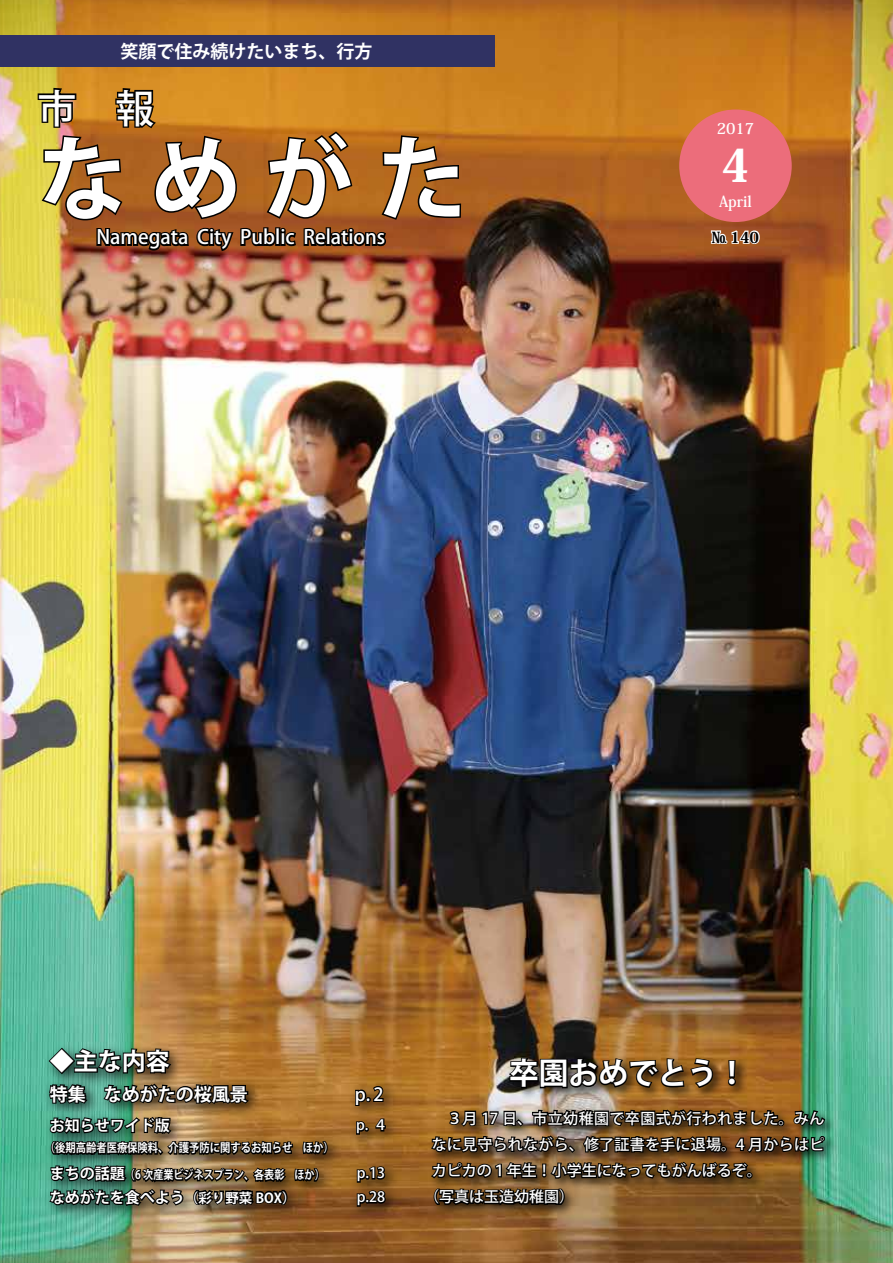
<style>
.page{position:relative;width:893px;height:1263px;background:#fff}
.page>*{position:absolute;margin:0;border:0;box-sizing:border-box;transform-origin:0 0}
.t1{font:700 90px "Koz Go Pro";color:#fff}
.t2{font:800 45px "Koz Min Pro";color:#fff}
.t3{font:500 39px "Koz Go Pro";color:#fff}
.t4{font:700 30px "Koz Go Pro";color:#fff}
.t5{font:700 24px "Koz Go Pro";color:#fff}
.t6{font:500 19.5px "Koz Go Pro";color:#fff}
.t7{font:700 18px "Koz Go Pro";color:#fff}
.t8{font:500 18px "Koz Go Pro";color:#fff}
.t9{font:500 15px "Koz Go Pro";letter-spacing:.015em;color:#fff}
.t10{font:700 15px "Koz Go Pro";color:#fff}
.t11{font:700 15px "Koz Min Pro";color:#fff;scale:.96 1}
.t12{font:700 15px "Koz Min Pro";color:#fff}
.t13{font:800 15px "Koz Min Pro";color:#000}
.t14{font:500 14.25px/24px "Koz Go Pro";color:#fff}
.t15{font:700 12px "Koz Go Pro";color:#fff;scale:.86 1}
.t16{font:700 12px "Koz Go Pro";color:#fff;scale:.84 1}
.s1{font-size:15px}
.s2{font-size:13.5px}
</style>
<div class="page">
<img style="left:0;top:0;width:893px;height:1263px">
<div style="left:0;top:35px;width:494px;height:32px;background:#303263"></div>
<img style="left:36px;top:86px;width:427px;height:239px">
<div style="left:679px;top:110px;width:113px;height:112px;background:#ec6d7b;border-radius:50%"></div>
<svg style="left:710px;top:222px;width:51px;height:29px"></svg>
<div style="left:43px;top:1042px;width:142px;height:47px;background:#5bbda1"></div>
<div style="left:348px;top:1079px;width:51px;height:42px;background:#000;opacity:.75"></div>
<div style="left:43px;top:1110px;width:300px;height:111px;background:#000;opacity:.75"></div>
<img style="left:47px;top:970px;width:282px;height:293px">
<div style="left:349px;top:1112px;width:52px;height:110px;background:#000;opacity:.75"></div>
<svg style="left:354px;top:1085px;width:33px;height:51px;background:#694519"></svg>
<svg style="left:356px;top:1165px;width:31px;height:43px"></svg>
<div style="left:428px;top:1054px;width:409px;height:163px;background:#000;opacity:.75"></div>
<img style="left:429px;top:953px;width:397px;height:260px">
<p class="t7" style="left:120px;top:39px;width:253px">笑顔で住み続けたいまち、行方</p>
<h3 class="t3" style="left:37px;top:83px;width:118px">市　報</h3>
<h1 class="t1" style="left:37px;top:121px;width:431px">なめがた</h1>
<h3 class="t6" style="left:96px;top:225px;width:290px">Namegata City Public Relations</h3>
<p class="t12" style="left:717px;top:118px;width:39px">2017</p>
<h2 class="t2" style="left:721px;top:132px;width:30px">4</h2>
<p class="t11" style="left:719px;top:190px;width:36px">April</p>
<p class="t13" style="left:712px;top:226px;width:49px">№ 140</p>
<h3 class="t5" style="left:50px;top:1046px;width:122px">◆主な内容</h3>
<p class="t7" style="left:50px;top:1083px;width:200px">特集　なめがたの桜風景</p>
<p class="t8" style="left:355px;top:1083px;width:30px">p.2</p>
<p class="t10" style="left:50px;top:1116px;width:122px">お知らせワイド版</p>
<p class="t15" style="left:45px;top:1140px;width:338px">（後期高齢者医療保険料、介護予防に関するお知らせ　ほか）</p>
<p class="t16" style="left:50px;top:1167px;width:329px"><span class="s1">まちの話題</span>（6 次産業ビジネスプラン、各表彰　ほか）</p>
<p class="t10" style="left:50px;top:1188px;width:247px">なめがたを食べよう<span class="s2">（彩り野菜 BOX）</span></p>
<p class="t14" style="left:356px;top:1114px;width:31px">p. 4</p>
<p class="t14" style="left:357px;top:1162px;width:30px">p.13 p.28</p>
<h3 class="t4" style="left:509px;top:1054px;width:239px">卒園おめでとう！</h3>
<p class="t9" style="left:432px;top:1108px;width:394px">　３月 17 日、市立幼稚園で卒園式が行われました。みん</p>
<p class="t9" style="left:432px;top:1135px;width:394px">なに見守られながら、修了証書を手に退場。4 月からはピ</p>
<p class="t9" style="left:432px;top:1161px;width:331px">カピカの１年生！小学生になってもがんばるぞ。</p>
<p class="t9" style="left:424px;top:1187px;width:151px">（写真は玉造幼稚園）</p>
</div>
